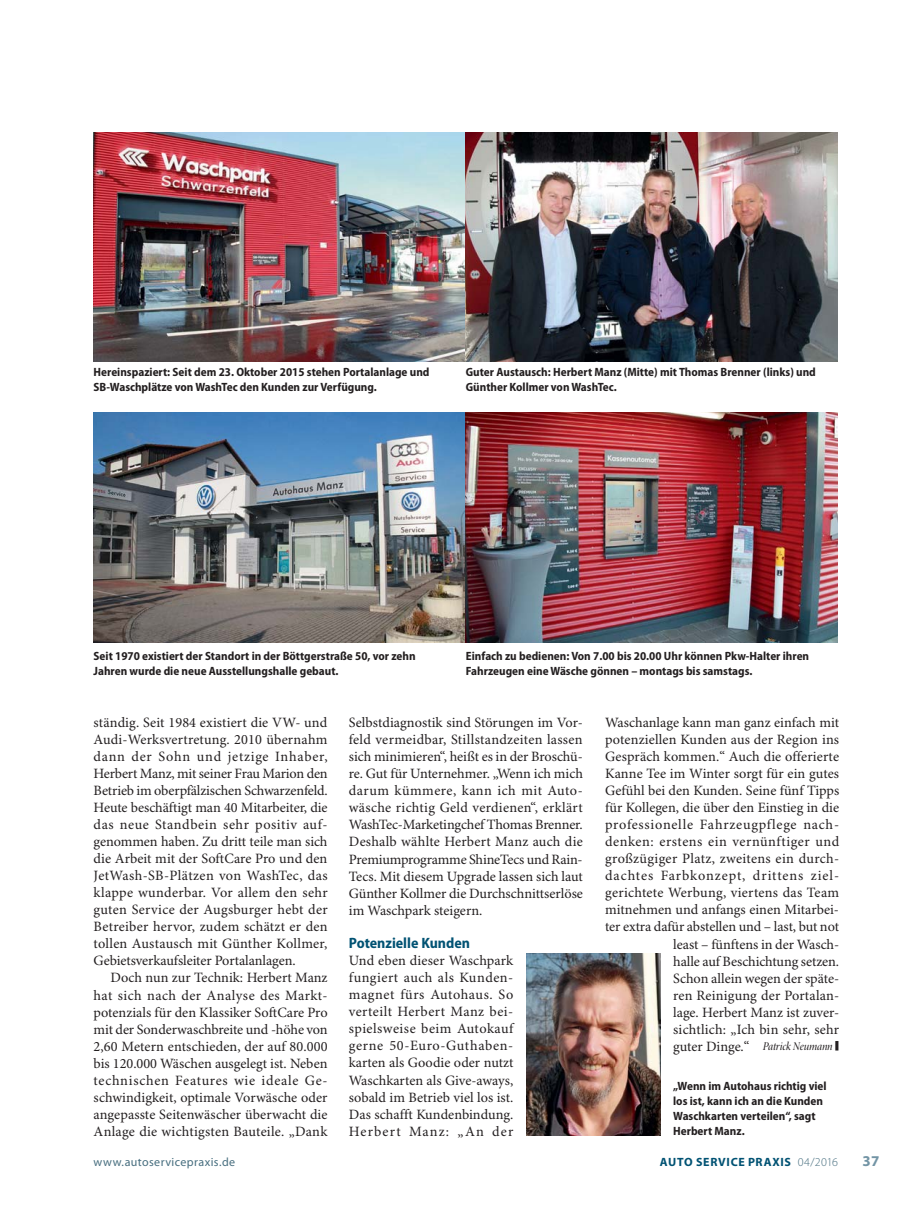
<style>
.page{position:relative;width:919px;height:1212px;background:#fff}
.page>*{position:absolute;margin:0;border:0;box-sizing:border-box;transform-origin:0 0}
.t1{font:32.7px "Minion Pro";color:#231f20;scale:.33 1}
.t2{font:700 semi-condensed 15px "Myriad Pro";color:#005273}
.t3{font:700 15px "Myriad Pro";color:#7294a5}
.t4{font:14.25px/17px "Minion Pro";letter-spacing:.005em;color:#231f20;text-align:justify}
.t5{font:700 semi-condensed 12px/15px "Myriad Pro";color:#231f20}
.t6{font:12px "Minion Pro Medium Cn It Disp";letter-spacing:-.005em;color:#231f20}
.t7{font:12px "Myriad Pro";letter-spacing:.035em;color:#476e7f}
.t8{font:700 12px "Myriad Pro";letter-spacing:.055em;color:#005273}
.s1{font-family:"Minion Pro";font-size:14.25px}
.s2{font-weight:300;color:#476e7f}
</style>
<div class="page">
<img style="left:94px;top:132px;width:743px;height:230px">
<img style="left:93px;top:412px;width:744px;height:230px">
<img style="left:526px;top:953px;width:134px;height:183px">
<p class="t5" style="left:94px;top:366px;width:337px">Hereinspaziert: Seit dem 23. Oktober 2015 stehen Portalanlage und<br>SB-Wasch plätze von WashTec den Kunden zur Verfügung.</p>
<p class="t5" style="left:466px;top:366px;width:351px">Guter Austausch: Herbert Manz (Mitte) mit Thomas Brenner (links) und<br>Günther Kollmer von WashTec.</p>
<p class="t5" style="left:94px;top:649px;width:323px">Seit 1970 existiert der Standort in der Böttgerstraße 50, vor zehn<br>Jahren wurde die neue Ausstellungshalle gebaut.</p>
<p class="t5" style="left:466px;top:649px;width:345px">Einfach zu bedienen: Von 7.00 bis 20.00 Uhr können Pkw-Halter ihren<br>Fahrzeugen eine Wäsche gönnen – montags bis samstags.</p>
<p class="t4" style="left:94px;top:715px;width:236px">ständig. Seit 1984 existiert die VW- und Audi-Werksvertretung. 2010 übernahm dann der Sohn und jetzige Inhaber, Herbert Manz, mit seiner Frau Marion den Betrieb im oberpfälzischen Schwarzenfeld.<br>Heute beschäftigt man 40 Mitarbeiter, die das neue Standbein sehr positiv auf&shy;genommen haben. Zu dritt teile man sich die Arbeit mit der SoftCare Pro und den JetWash-SB-Plätzen von WashTec, das klappe wunderbar. Vor allem den sehr guten Service der Augsburger hebt der Betreiber hervor, zudem schätzt er den tollen Austausch mit Günther Kollmer, Gebietsverkaufs leiter Portalanlagen.</p>
<p class="t4" style="left:94px;top:971px;width:236px;text-indent:17px">Doch nun zur Technik: Herbert Manz hat sich nach der Analyse des Markt&shy;potenzials für den Klassiker SoftCare Pro mit der Sonderwaschbreite und -höhe von 2,60 Metern entschieden, der auf 80.000 bis 120.000 Wäschen ausgelegt ist. Neben technischen Features wie ideale Ge&shy;schwindigkeit, optimale Vorwäsche oder angepasste Seitenwäscher überwacht die Anlage die wichtigsten Bauteile. „Dank</p>
<p class="t4" style="left:349px;top:715px;width:236px">Selbstdiagnostik sind Störungen im Vor&shy;feld vermeidbar, Stillstandzeiten lassen sich minimieren“, heißt es in der Broschü&shy;re. Gut für Unternehmer. „Wenn ich mich darum kümmere, kann ich mit Auto&shy;wäsche richtig Geld verdienen“, erklärt WashTec-Marketingchef Thomas Brenner.<br>Deshalb wählte Herbert Manz auch die Premiumprogramme ShineTecs und Rain-Tecs. Mit diesem Upgrade lassen sich laut Günther Kollmer die Durchschnittserlöse im Waschpark steigern.</p>
<p class="t2" style="left:349px;top:938px;width:123px">Potenzielle Kunden</p>
<p class="t4" style="left:349px;top:953px;width:166px">Und eben dieser Waschpark fungiert auch als Kunden&shy;magnet fürs Autohaus. So verteilt Herbert Manz bei&shy;spielsweise beim Autokauf gerne 50-Euro-Guthaben&shy;karten als Goodie oder nutzt Waschkarten als Give-aways, sobald im Betrieb viel los ist.<br>Das schafft Kundenbindung.<br>Herbert Manz: „An der</p>
<p class="t4" style="left:605px;top:715px;width:236px;text-align:right">Waschanlage kann man ganz einfach mit potenziellen Kunden aus der Region ins Gespräch kommen.“ Auch die offerierte Kanne Tee im Winter sorgt für ein gutes Gefühl bei den Kunden. Seine fünf Tipps für Kollegen, die über den Einstieg in die professionelle Fahrzeugpflege nach&shy;denken: erstens ein vernünftiger und großzügiger Platz, zweitens ein durch&shy;dachtes Farbkonzept, drittens ziel&shy;gerichtete Werbung, viertens das Team mitnehmen und anfangs einen Mitarbei&shy;ter extra dafür abstellen und – last, but not least – fünftens in der Wasch-<br>halle auf Beschichtung setzen.<br>Schon allein wegen der späte-<br>ren Reinigung der Portalan-<br>lage. Herbert Manz ist zuver-<br>sichtlich: „Ich bin sehr, sehr</p>
<p class="t6" style="left:673px;top:1039px;width:161px"><span class="s1">guter Dinge.“</span> Patrick Neumann</p>
<h1 class="t1" style="left:834px;top:1031px;width:15px">■</h1>
<p class="t5" style="left:673px;top:1080px;width:155px">„Wenn im Autohaus richtig viel los ist, kann ich an die Kunden<br>Waschkarten verteilen“, sagt<br>Herbert Manz.</p>
<p class="t7" style="left:94px;top:1154px;width:143px">www.autoservicepraxis.de</p>
<p class="t8" style="left:660px;top:1154px;width:180px">AUTO SERVICE PRAXIS <span class="s2">04/2016</span></p>
<p class="t3" style="left:862px;top:1152px;width:19px">37</p>
</div>
